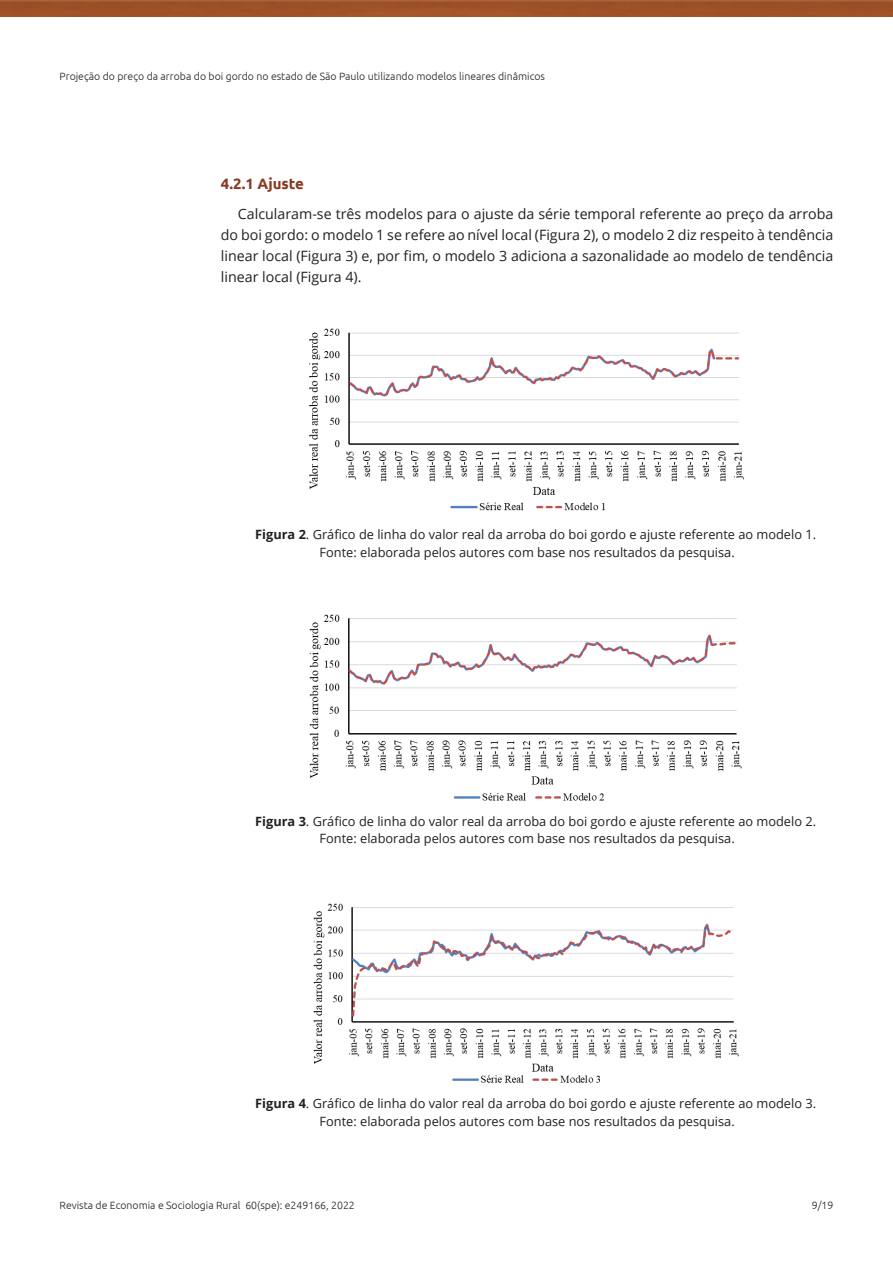
<style>
.page{position:relative;width:893px;height:1263px;background:#fff}
.page>*{position:absolute;margin:0;border:0;box-sizing:border-box;transform-origin:0 0}
.Heading3{font:700 15px "Ubuntu";color:#873a20}
.Paragraph{font:14.25px/21px "Open Sans";color:#231f20;text-align:justify}
.FigureCaption{font:12.75px/17.5px "Open Sans";color:#231f20}
.t1{font:300 10.5px "Ubuntu";color:#231f20}
.s1{font-weight:700}
</style>
<div class="page">
<img style="left:0;top:0;width:893px;height:17px">
<img style="left:309px;top:328px;width:436px;height:183px">
<img style="left:309px;top:614px;width:433px;height:187px">
<img style="left:313px;top:903px;width:426px;height:180px">
<p class="t1" style="left:60px;top:70px;width:487px">Projeção do preço da arroba do boi gordo no estado de São Paulo utilizando modelos lineares dinâmicos</p>
<p class="Heading3" style="left:221px;top:175px;width:85px">4.2.1 Ajuste</p>
<p class="Paragraph" style="left:221px;top:203px;width:614px;text-indent:17px">Calcularam-se três modelos para o ajuste da série temporal referente ao preço da arroba do boi gordo: o modelo 1 se refere ao nível local (Figura 2), o modelo 2 diz respeito à tendência linear local (Figura 3) e, por fim, o modelo 3 adiciona a sazonalidade ao modelo de tendência linear local (Figura 4).</p>
<p class="FigureCaption" style="left:320px;top:526px;width:498px;text-indent:-64px"><span class="s1">Figura 2</span>. Gráfico de linha do valor real da arroba do boi gordo e ajuste referente ao modelo 1.<br>Fonte: elaborada pelos autores com base nos resultados da pesquisa.</p>
<p class="FigureCaption" style="left:320px;top:812px;width:498px;text-indent:-64px"><span class="s1">Figura 3</span>. Gráfico de linha do valor real da arroba do boi gordo e ajuste referente ao modelo 2.<br>Fonte: elaborada pelos autores com base nos resultados da pesquisa.</p>
<p class="FigureCaption" style="left:320px;top:1094px;width:498px;text-indent:-64px"><span class="s1">Figura 4</span>. Gráfico de linha do valor real da arroba do boi gordo e ajuste referente ao modelo 3.<br>Fonte: elaborada pelos autores com base nos resultados da pesquisa.</p>
<p class="t1" style="left:60px;top:1198px;width:297px">Revista de Economia e Sociologia Rural 60(spe): e249166, 2022</p>
<p class="t1" style="left:812px;top:1198px;width:23px">9/19</p>
</div>
